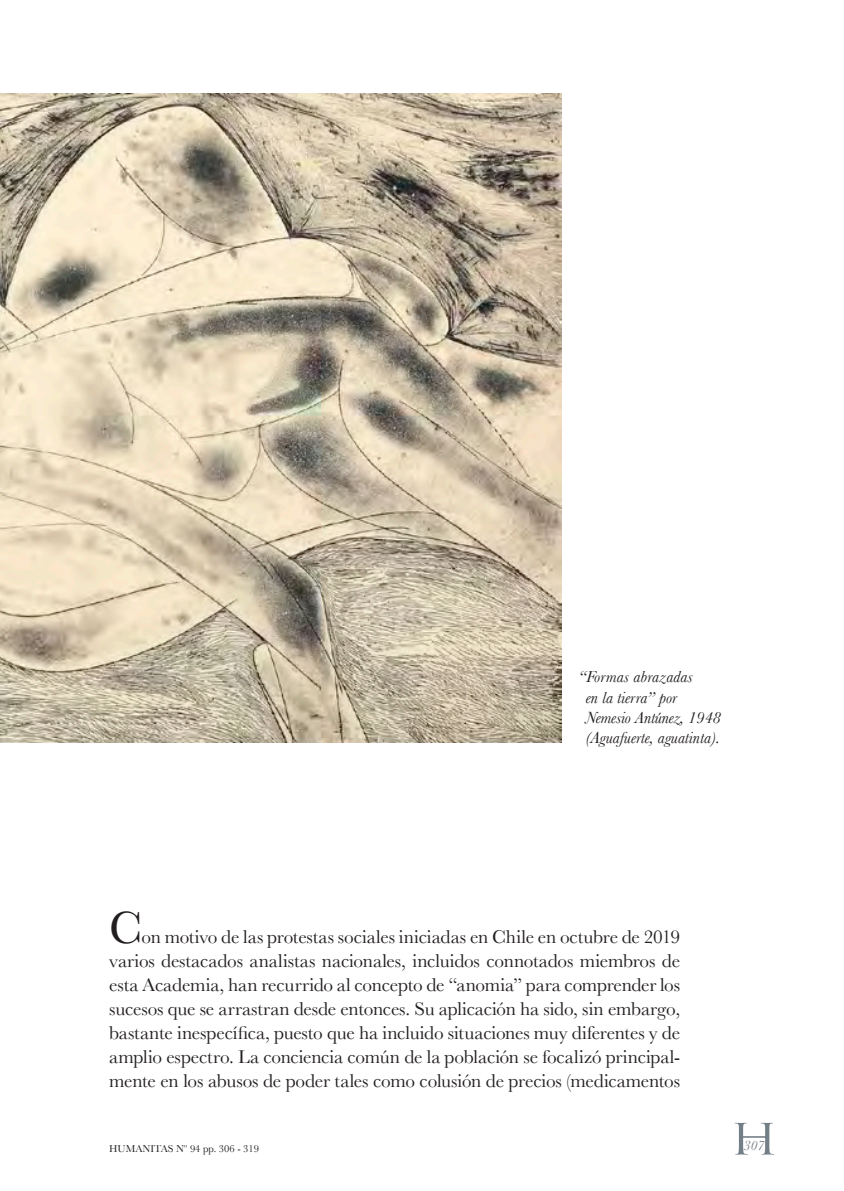
<style>
.page{position:relative;width:844px;height:1191px;background:#fff}
.page>*{position:absolute;margin:0;border:0;box-sizing:border-box;transform-origin:0 0}
.t1{font:47.25px "Baskerville";color:#231f20}
.t2{font:42px "Trajan Pro";color:#737f86;scale:1.2 1}
.t3{font:19.25px/24px "Baskerville";letter-spacing:-.01em;color:#231f20;text-align:justify}
.t4{font:italic 16.62px/20.1px "Baskerville";color:#231f20}
.t5{font:italic 14px "Baskerville";color:#737f86}
.t6{font:10.5px "Baskerville";color:#231f20}
</style>
<div class="page">
<img style="left:0;top:93px;width:561px;height:650px">
<p class="t4" style="left:585px;top:667px;width:137px;text-indent:-7px">“Formas abrazadas<br>en la tierra” por<br>Nemesio Antúnez, 1948 (Aguafuerte, aguatinta).</p>
<h1 class="t1" style="left:109px;top:900px;width:35px">C</h1>
<p class="t3" style="left:109px;top:925px;width:572px;text-indent:32px">on motivo de las protestas sociales iniciadas en Chile en octubre de 2019 varios destacados analistas nacionales, incluidos connotados miembros de esta Academia, han recurrido al concepto de “anomia” para comprender los sucesos que se arrastran desde entonces. Su aplicación ha sido, sin embargo, bastante inespecífica, puesto que ha incluido situaciones muy diferentes y de amplio espectro. La conciencia común de la población se focalizó principal&shy;mente en los abusos de poder tales como colusión de precios (medicamentos</p>
<p class="t6" style="left:109px;top:1142px;width:151px">HUMANITAS Nº 94 pp. 306 - 319</p>
<h2 class="t2" style="left:729px;top:1112px;width:42px">H</h2>
<p class="t5" style="left:743px;top:1137px;width:22px">307</p>
</div>
